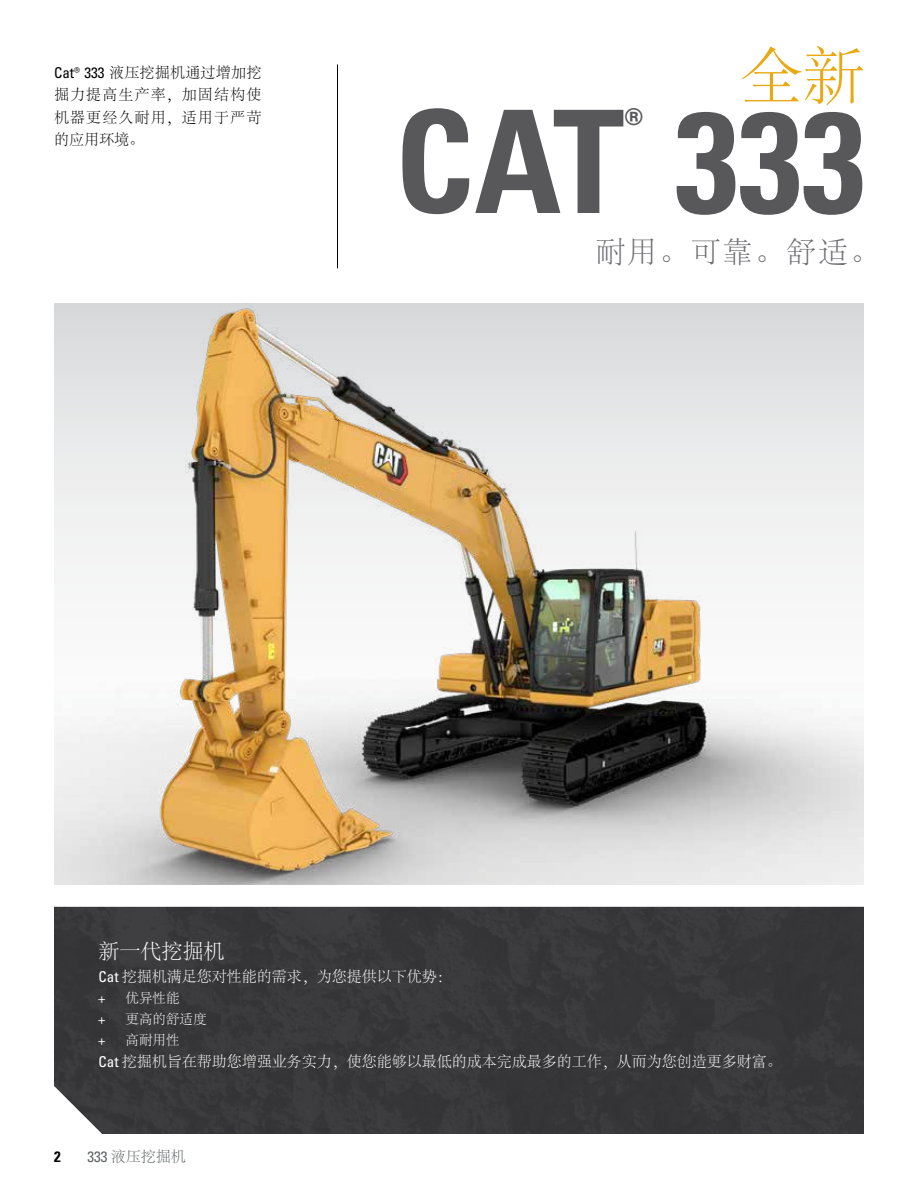
<style>
.page{position:relative;width:918px;height:1188px;background:#fff}
.page>*{position:absolute;margin:0;border:0;box-sizing:border-box;transform-origin:0 0}
.t1{font:142.95px "Univers LTCYR 67 Bold Cond";color:#58585b}
.t2{font:300 62.85px "Adobe Song Std";color:#e9a912}
.t3{font:47.1px "Univers LTCYR 67 Bold Cond";color:#58585b}
.t4{font:300 29.7px "Adobe Song Std";color:#6d6e71}
.t5{font:300 21px "Adobe Song Std";color:#fff}
.t6{font:300 15px "Adobe Song Std";color:#fff}
.t7{font:300 15px/22.5px "Adobe Song Std";letter-spacing:.075em;color:#000;text-align:justify}
.t8{font:300 15px "Adobe Song Std";color:#5d6263}
.t9{font:15px "Univers LTCYR 67 Bold Cond";color:#000}
.t10{font:300 13.5px "Adobe Song Std";color:#fff}
.t11{font:condensed 13.5px "Univers LTCYR 57";color:#fff}
.s1{font-family:"Univers LTCYR 57";font-weight:400;font-stretch:condensed}
</style>
<div class="page">
<img style="left:54px;top:303px;width:810px;height:582px">
<div style="left:54px;top:907px;width:810px;height:227px;background:#373739"></div>
<hr style="left:337px;top:64px;width:1px;height:204px;background:#000">
<p class="t7" style="left:54px;top:62px;width:209px"><span class="s1">Cat® 333</span> 液压挖掘机通过增加挖掘力提高生产率，加固结构使机器更经久耐用，适用于严苛的应用环境。</p>
<h2 class="t2" style="left:741px;top:43px;width:126px">全新</h2>
<h3 class="t3" style="left:624px;top:97px;width:20px">®</h3>
<h1 class="t1" style="left:395px;top:74px;width:472px">CAT 333</h1>
<h3 class="t4" style="left:595px;top:237px;width:286px">耐用。可靠。舒适。</h3>
<h3 class="t5" style="left:99px;top:940px;width:128px">新一代挖掘机</h3>
<p class="t6" style="left:99px;top:968px;width:355px"><span class="s1">Cat</span> 挖掘机满足您对性能的需求，为您提供以下优势：</p>
<p class="t11" style="left:99px;top:989px;width:8px">+</p>
<p class="t10" style="left:126px;top:991px;width:55px">优异性能</p>
<p class="t11" style="left:99px;top:1010px;width:8px">+</p>
<p class="t10" style="left:126px;top:1012px;width:83px">更高的舒适度</p>
<p class="t11" style="left:99px;top:1031px;width:8px">+</p>
<p class="t10" style="left:126px;top:1033px;width:55px">高耐用性</p>
<p class="t6" style="left:99px;top:1054px;width:685px"><span class="s1">Cat</span> 挖掘机旨在帮助您增强业务实力，使您能够以最低的成本完成最多的工作，从而为您创造更多财富。</p>
<p class="t9" style="left:54px;top:1147px;width:8px">2</p>
<p class="t8" style="left:87px;top:1148px;width:100px"><span class="s1">333</span> 液压挖掘机</p>
</div>
